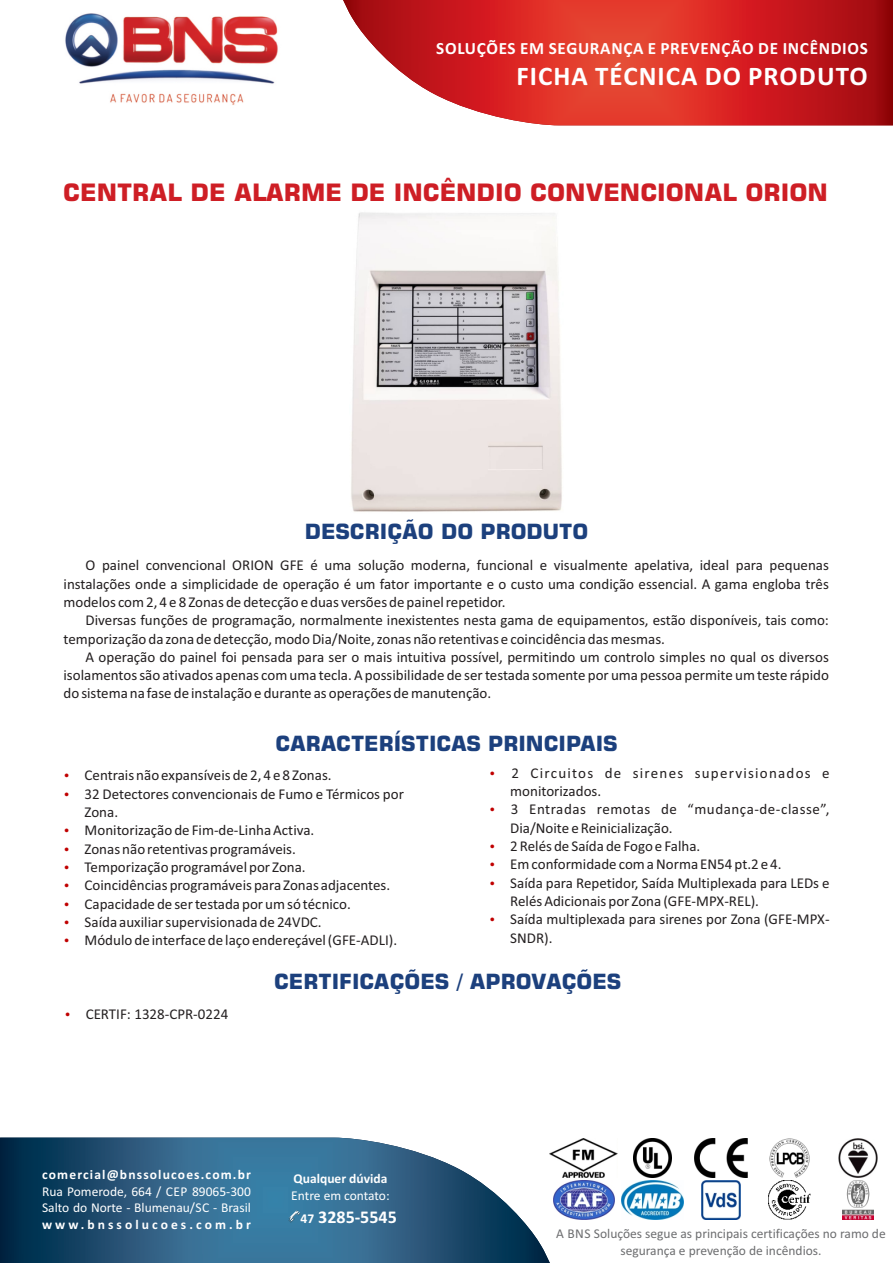
<style>
.page{position:relative;width:893px;height:1263px;background:#fff}
.page>*{position:absolute;margin:0;border:0;box-sizing:border-box;transform-origin:0 0}
.t1{font:700 27px "Calibri";letter-spacing:.04em;color:#fff}
.t2{font:700 24px "Square 721 BT";color:#ce1e25}
.t3{font:700 21px "Square 721 BT";color:#1c407d}
.t4{font:700 18px "Calibri";color:#fff}
.t5{font:700 17.25px "Calibri";letter-spacing:.04em;color:#fff}
.t6{font:15px/18.3px "Calibri";color:#231f20}
.t7{font:13.5px/16.5px "Calibri";color:#6d6e70;text-align:center}
.t8{font:13.5px/16.5px "Calibri";color:#fff}
.t9{font:700 13.5px "Calibri";letter-spacing:.085em;color:#fff}
.t10{font:700 13.5px "Calibri";letter-spacing:.225em;color:#fff}
.t11{font:700 13.5px "Calibri";color:#fff}
.s1{font-size:13.5px}
</style>
<div class="page">
<svg style="left:343px;top:0;width:550px;height:125px;background:#d43b39"></svg>
<img style="left:65px;top:13px;width:213px;height:92px">
<svg style="left:0;top:1137px;width:550px;height:126px;background:#3f6e8d"></svg>
<img style="left:287px;top:1210px;width:14px;height:13px">
<img style="left:770px;top:1139px;width:39px;height:38px">
<img style="left:839px;top:1139px;width:38px;height:38px">
<img style="left:553px;top:1181px;width:62px;height:38px">
<img style="left:621px;top:1181px;width:62px;height:38px">
<img style="left:702px;top:1181px;width:38px;height:38px">
<img style="left:769px;top:1181px;width:41px;height:38px">
<img style="left:843px;top:1181px;width:31px;height:38px">
<img style="left:550px;top:1139px;width:68px;height:38px">
<img style="left:633px;top:1139px;width:38px;height:38px">
<img style="left:694px;top:1139px;width:54px;height:38px">
<img style="left:351px;top:212px;width:211px;height:300px">
<p class="t5" style="left:436px;top:42px;width:433px">SOLUÇÕES EM SEGURANÇA E PREVENÇÃO DE INCÊNDIOS</p>
<h1 class="t1" style="left:516px;top:65px;width:353px">FICHA TÉCNICA DO PRODUTO</h1>
<h2 class="t2" style="left:63px;top:183px;width:766px">CENTRAL DE ALARME DE INCÊNDIO CONVENCIONAL ORION</h2>
<h3 class="t3" style="left:305px;top:523px;width:285px">DESCRIÇÃO DO PRODUTO</h3>
<p class="t6" style="left:64px;top:557px;width:767px;text-align:justify;text-indent:22px">O painel convencional ORION GFE é uma solução moderna, funcional e visualmente apelativa, ideal para pequenas instalações onde a simplicidade de operação é um fator importante e o custo uma condição essencial. A gama engloba três modelos com 2, 4 e 8 Zonas de detecção e duas versões de painel repetidor.</p>
<p class="t6" style="left:64px;top:612px;width:767px;text-indent:22px">Diversas funções de programação, normalmente inexistentes nesta gama de equipamentos, estão disponíveis, tais como: temporização da zona de detecção, modo Dia/Noite, zonas não retentivas e coincidência das mesmas.</p>
<p class="t6" style="left:64px;top:649px;width:767px;text-align:justify;text-indent:22px">A operação do painel foi pensada para ser o mais intuitiva possível, permitindo um controlo simples no qual os diversos isolamentos são ativados apenas com uma tecla. A possibilidade de ser testada somente por uma pessoa permite um teste rápido do sistema na fase de instalação e durante as operações de manutenção.</p>
<h3 class="t3" style="left:276px;top:735px;width:344px">CARACTERÍSTICAS PRINCIPAIS</h3>
<p class="t6" style="left:510px;top:765px;width:321px">2 Circuitos de sirenes supervisionados e monitorizados.<br>3 Entradas remotas de “mudança-de-classe”, Dia/Noite e Reinicialização.<br>2 Relés de Saída de Fogo e Falha.<br>Em conformidade com a Norma EN54 pt.2 e 4.<br>Saída para Repetidor, Saída Multiplexada para LEDs e Relés Adicionais por Zona (GFE-MPX-REL).<br>Saída multiplexada para sirenes por Zona (GFE-MPX-SNDR).</p>
<p class="t6" style="left:85px;top:767px;width:321px">Centrais não expansíveis de 2, 4 e 8 Zonas.<br>32 Detectores convencionais de Fumo e Térmicos por Zona.<br>Monitorização de Fim-de-Linha Activa.<br>Zonas não retentivas programáveis.<br>Temporização programável por Zona.<br>Coincidências programáveis para Zonas adjacentes.<br>Capacidade de ser testada por um só técnico.<br>Saída auxiliar supervisionada de 24VDC.<br>Módulo de interface de laço endereçável (GFE-ADLI).</p>
<p class="t6" style="left:86px;top:1006px;width:144px">CERTIF: 1328-CPR-0224</p>
<h3 class="t3" style="left:274px;top:973px;width:349px">CERTIFICAÇÕES / APROVAÇÕES</h3>
<p class="t9" style="left:42px;top:1169px;width:210px">comercial@bnssolucoes.com.br</p>
<p class="t8" style="left:42px;top:1184px;width:210px">Rua Pomerode, 664 / CEP 89065-300<br>Salto do Norte - Blumenau/SC - Brasil</p>
<p class="t10" style="left:42px;top:1219px;width:210px">www.bnssolucoes.com.br</p>
<p class="t11" style="left:294px;top:1173px;width:95px">Qualquer dúvida</p>
<p class="t8" style="left:291px;top:1188px;width:100px">Entre em contato:</p>
<p class="t4" style="left:301px;top:1210px;width:98px"><span class="s1">47</span> 3285-5545</p>
<p class="t7" style="left:556px;top:1226px;width:331px">A BNS Soluções segue as principais certificações no ramo de segurança e prevenção de incêndios.</p>
</div>
